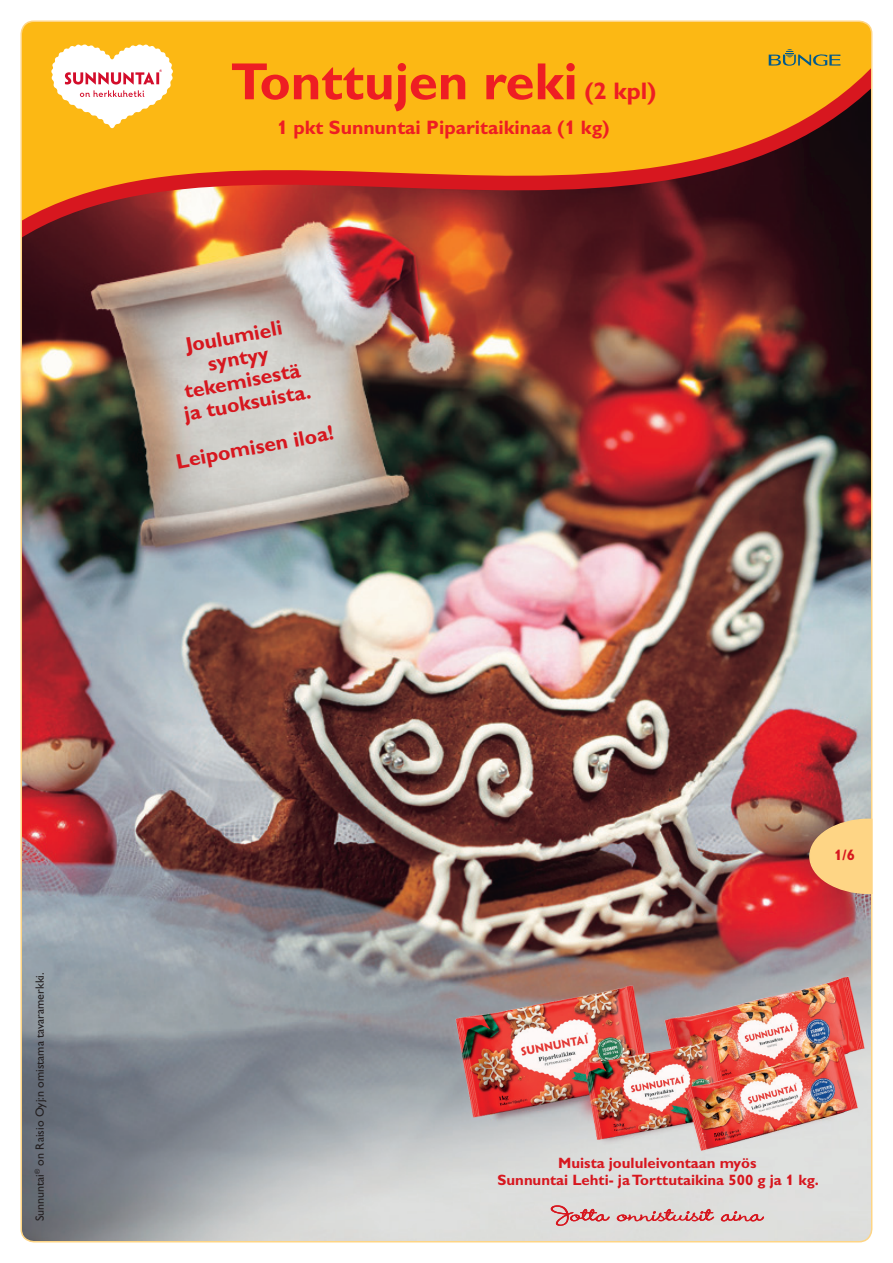
<style>
.page{position:relative;width:893px;height:1263px;background:#fff}
.page>*{position:absolute;margin:0;border:0;box-sizing:border-box;transform-origin:0 0}
.t1{font:700 52.5px "Gill Alt One";color:#ee1d23}
.t2{font:700 21px/22.5px "Gill Alt One";color:#d7171f;text-align:center}
.t3{font:700 19.5px "Gill Alt One";color:#ee1d23}
.t4{font:700 15px/16.5px "Gill Alt One";color:#d7171f;text-align:center}
.t5{font:12px "Gill Alt One";color:#231f20}
.s1{font-size:24px}
</style>
<div class="page">
<img style="left:21px;top:21px;width:851px;height:1221px">
<svg style="left:769px;top:49px;width:71px;height:18px"></svg>
<svg style="left:808px;top:818px;width:65px;height:77px"></svg>
<svg style="left:51px;top:44px;width:122px;height:84px"></svg>
<img style="left:446px;top:838px;width:426px;height:405px">
<h1 class="t1" style="left:230px;top:51px;width:428px">Tonttujen reki <span class="s1">(2 kpl)</span></h1>
<h3 class="t3" style="left:277px;top:116px;width:334px">1 pkt Sunnuntai Piparitaikinaa (1 kg)</h3>
<h2 class="t2" style="left:169px;top:337px;width:130px;rotate:-11deg">Joulumieli syntyy tekemisestä ja tuoksuista.</h2>
<h2 class="t2" style="left:174px;top:451px;width:162px;rotate:-11deg">Leipomisen iloa!</h2>
<p class="t5" style="left:33px;top:1221px;width:250px;rotate:-90deg">Sunnuntai<sup>®</sup> on Raisio Oyj:n omistama tavaramerkki.</p>
<p class="t4" style="left:834px;top:846px;width:22px">1/6</p>
<p class="t4" style="left:497px;top:1155px;width:323px">Muista joululeivontaan myös<br>Sunnuntai Lehti- ja Torttutaikina 500 g ja 1 kg.</p>
</div>
